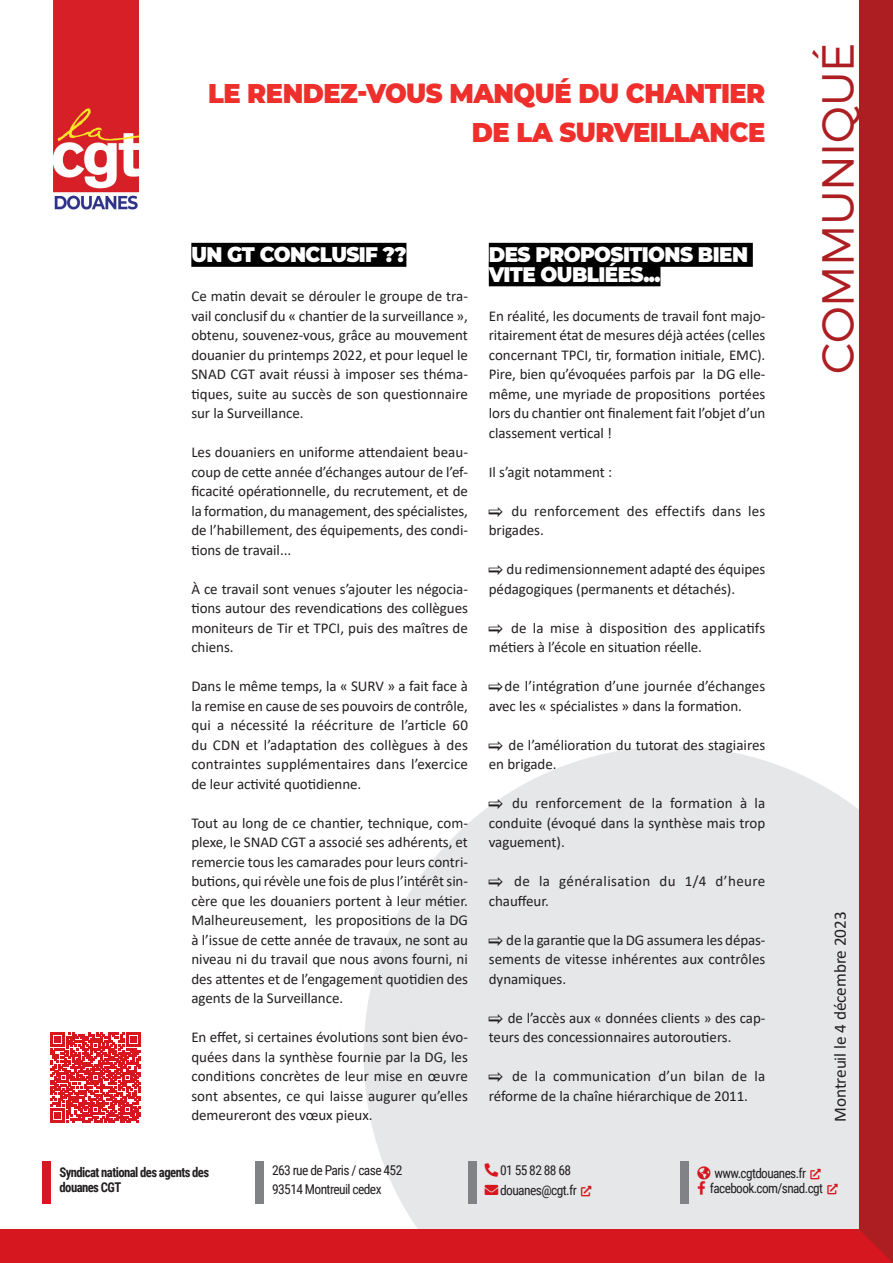
<style>
.page{position:relative;width:893px;height:1263px;background:#fff}
.page>*{position:absolute;margin:0;border:0;box-sizing:border-box;transform-origin:0 0}
.t1{font:300 45px "Montserrat";letter-spacing:-.01em;color:#ad1e22}
.t2{font:900 27px/38.5px "Montserrat";letter-spacing:-.02em;color:#ee2f2c;text-align:right;scale:.95 1}
.t3{font:900 21px/19.5px "Montserrat";letter-spacing:-.03em;color:#fff;scale:.95 1}
.t4{font:17.25px "Calibri";letter-spacing:-.005em;color:#231f20}
.t5{font:15px/19.5px "Calibri";letter-spacing:-.005em;color:#231f20;text-align:justify}
.t6{font:15px/19.5px "Calibri";letter-spacing:.015em;color:#231f20}
.t7{font:15px/19.5px "Calibri";letter-spacing:.025em;color:#231f20}
.t8{font:13.5px/19.2px "Roboto Condensed";letter-spacing:-.045em;color:#231f20}
.t9{font:700 13.5px/15px "Roboto Condensed";letter-spacing:-.045em;color:#231f20;scale:.94 1}
.s1{font-family:"Pointers"}
.s2{color:#d7171f}
</style>
<div class="page">
<svg style="left:364px;top:746px;width:495px;height:483px;background:#e8e9eb"></svg>
<div style="left:43px;top:1161px;width:8px;height:42px;background:#d7171f"></div>
<div style="left:255px;top:1161px;width:9px;height:42px;background:#808285"></div>
<div style="left:468px;top:1161px;width:8px;height:42px;background:#808285"></div>
<div style="left:680px;top:1161px;width:9px;height:42px;background:#808285"></div>
<div style="left:0;top:1229px;width:893px;height:34px;background:#d7171f"></div>
<div style="left:859px;top:0;width:34px;height:1263px;background:#ad1e22"></div>
<img style="left:53px;top:0;width:85px;height:210px">
<div style="left:191px;top:243px;width:215px;height:24px;background:#000"></div>
<div style="left:489px;top:243px;width:264px;height:24px;background:#000"></div>
<div style="left:489px;top:262px;width:171px;height:24px;background:#000"></div>
<svg style="left:51px;top:1032px;width:90px;height:90px"></svg>
<svg style="left:485px;top:1164px;width:13px;height:13px"></svg>
<svg style="left:485px;top:1184px;width:13px;height:11px"></svg>
<svg style="left:581px;top:1185px;width:10px;height:11px"></svg>
<svg style="left:811px;top:1168px;width:10px;height:11px"></svg>
<svg style="left:697px;top:1166px;width:13px;height:28px"></svg>
<svg style="left:827px;top:1183px;width:11px;height:11px"></svg>
<h2 class="t2" style="left:208px;top:73px;width:588px">LE RENDEZ-VOUS MANQUÉ DU CHANTIER<br>DE LA SURVEILLANCE</h2>
<h3 class="t3" style="left:191px;top:244px;width:228px">UN GT CONCLUSIF ??</h3>
<p class="t5" style="left:191px;top:286px;width:278px">Ce matin devait se dérouler le groupe de tra&shy;vail conclusif du « chantier de la surveillance », obtenu, souvenez-vous, grâce au mouvement douanier du printemps 2022, et pour lequel le SNAD CGT avait réussi à imposer ses théma&shy;tiques, suite au succès de son questionnaire sur la Surveillance.</p>
<p class="t5" style="left:191px;top:442px;width:278px">Les douaniers en uniforme attendaient beau&shy;coup de cette année d’échanges autour de l’ef&shy;ficacité opérationnelle, du recrutement, et de la formation, du management, des spécialistes, de l’habillement, des équipements, des condi&shy;tions de travail...</p>
<p class="t5" style="left:191px;top:579px;width:278px">À ce travail sont venues s’ajouter les négocia&shy;tions autour des revendications des collègues moniteurs de Tir et TPCI, puis des maîtres de chiens.</p>
<p class="t5" style="left:191px;top:676px;width:278px">Dans le même temps, la « SURV » a fait face à la remise en cause de ses pouvoirs de contrôle, qui a nécessité la réécriture de l’article 60 du CDN et l’adaptation des collègues à des contraintes supplémentaires dans l’exercice de leur activité quotidienne.</p>
<p class="t5" style="left:191px;top:813px;width:278px">Tout au long de ce chantier, technique, com&shy;plexe, le SNAD CGT a associé ses adhérents, et remercie tous les camarades pour leurs contri&shy;butions, qui révèle une fois de plus l’intérêt sin&shy;cère que les douaniers portent à leur métier.<br>Malheureusement, les propositions de la DG à l’issue de cette année de travaux, ne sont au niveau ni du travail que nous avons fourni, ni des attentes et de l’engagement quotidien des agents de la Surveillance.</p>
<p class="t5" style="left:191px;top:1027px;width:278px">En effet, si certaines évolutions sont bien évo&shy;quées dans la synthèse fournie par la DG, les conditions concrètes de leur mise en œuvre sont absentes, ce qui laisse augurer qu’elles demeureront des vœux pieux.</p>
<h3 class="t3" style="left:489px;top:244px;width:274px">DES PROPOSITIONS BIEN<br>VITE OUBLIÉES...</h3>
<p class="t5" style="left:489px;top:306px;width:278px">En réalité, les documents de travail font majo&shy;ritairement état de mesures déjà actées (celles concernant TPCI, tir, formation initiale, EMC).<br>Pire, bien qu’évoquées parfois par la DG elle&shy;même, une myriade de propositions portées lors du chantier ont finalement fait l’objet d’un classement vertical !</p>
<p class="t5" style="left:489px;top:462px;width:125px">Il s’agit notamment :</p>
<p class="t6" style="left:489px;top:501px;width:278px"><span class="s1">'</span> du renforcement des effectifs dans les brigades.</p>
<p class="t5" style="left:489px;top:559px;width:278px"><span class="s1">'</span> du redimensionnement adapté des équipes pédagogiques (permanents et détachés).</p>
<p class="t5" style="left:489px;top:618px;width:278px"><span class="s1">'</span> de la mise à disposition des applicatifs métiers à l’école en situation réelle.</p>
<p class="t5" style="left:489px;top:676px;width:278px"><span class="s1">'</span>de l’intégration d’une journée d’échanges avec les « spécialistes » dans la formation.</p>
<p class="t5" style="left:489px;top:735px;width:278px"><span class="s1">'</span> de l’amélioration du tutorat des stagiaires en brigade.</p>
<p class="t5" style="left:489px;top:793px;width:278px"><span class="s1">'</span> du renforcement de la formation à la conduite (évoqué dans la synthèse mais trop vaguement).</p>
<p class="t7" style="left:489px;top:871px;width:278px"><span class="s1">'</span> de la généralisation du 1/4 d’heure chauffeur.</p>
<p class="t5" style="left:489px;top:930px;width:278px"><span class="s1">'</span> de la garantie que la DG assumera les dépas&shy;sements de vitesse inhérentes aux contrôles dynamiques.</p>
<p class="t5" style="left:489px;top:1008px;width:278px"><span class="s1">'</span> de l’accès aux « données clients » des cap&shy;teurs des concessionnaires autoroutiers.</p>
<p class="t5" style="left:489px;top:1066px;width:278px"><span class="s1">'</span> de la communication d’un bilan de la réforme de la chaîne hiérarchique de 2011.</p>
<h1 class="t1" style="left:810px;top:374px;width:332px;rotate:-90deg">comMuniqué</h1>
<p class="t4" style="left:828px;top:1122px;width:212px;rotate:-90deg">Montreuil le 4 décembre 2023</p>
<p class="t9" style="left:60px;top:1164px;width:161px">Syndicat national des agents des douanes CGT</p>
<p class="t8" style="left:272px;top:1160px;width:132px">263 rue de Paris / case 452<br>93514 Montreuil cedex</p>
<p class="t8" style="left:500px;top:1160px;width:93px;text-indent:-15px"><span class="s2">□■●▼</span> 01 55 82 88 68 douanes@cgt.fr <span class="s2">▼■●●■●▼</span></p>
<p class="t8" style="left:697px;top:1163px;width:125px"><span class="s2">●□▲</span> www.cgtdouanes.fr <span class="s2">▼■●●■●▼</span></p>
<p class="t8" style="left:697px;top:1178px;width:142px"><span class="s2">□□</span> facebook.com/snad.cgt <span class="s2">▼■●●■●▼</span></p>
</div>
